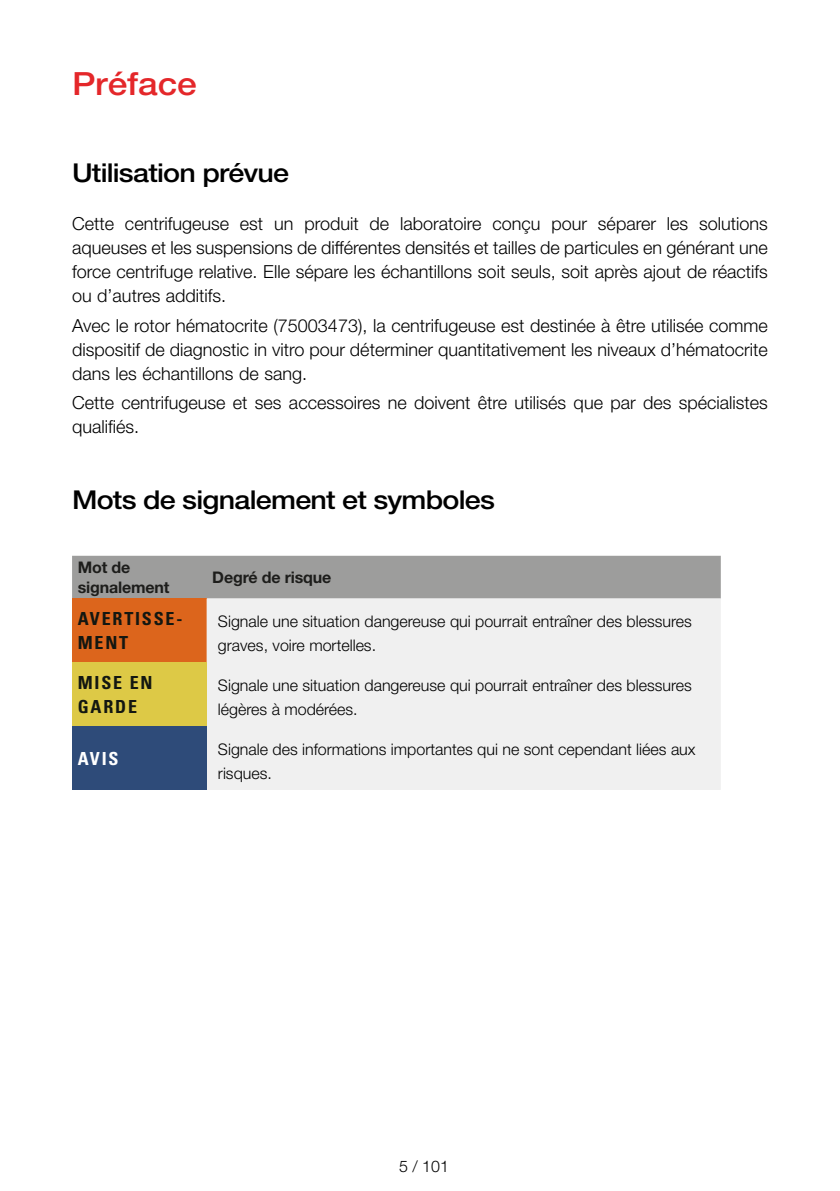
<style>
.page{position:relative;width:840px;height:1191px;background:#fff}
.page>*{position:absolute;margin:0;border:0;box-sizing:border-box;transform-origin:0 0}
.t1{font:500 32px "Helvetica Neue LT Std";letter-spacing:-.005em;color:#e4272a;scale:1.1 1}
.t2{font:500 26px "Helvetica Neue LT Std";letter-spacing:-.025em;color:#000;scale:1.1 1}
.t3{font:300 18px/24px "Helvetica Neue LT Std";color:#000;text-align:justify}
.t4{font:700 condensed 18px/24px "Univers LT Std";letter-spacing:.1em;color:#131711}
.t5{font:700 condensed 18px "Univers LT Std";color:#fff}
.t6{font:300 16px/24px "Helvetica Neue LT Std";color:#000}
.t7{font:700 16px/20px "Helvetica Neue LT Std";letter-spacing:-.01em;color:#1d1d1b}
</style>
<div class="page">
<div style="left:72px;top:556px;width:648px;height:42px;background:#9d9d9c"></div>
<div style="left:72px;top:598px;width:134px;height:64px;background:#dc651c"></div>
<div style="left:206px;top:598px;width:514px;height:192px;background:#f0f0f0"></div>
<div style="left:72px;top:662px;width:134px;height:64px;background:#ddc946"></div>
<div style="left:72px;top:726px;width:134px;height:64px;background:#2e4b79"></div>
<h1 class="t1" style="left:72px;top:64px;width:115px">Préface</h1>
<h2 class="t2" style="left:72px;top:157px;width:199px">Utilisation prévue</h2>
<p class="t3" style="left:72px;top:211px;width:697px">Cette centrifugeuse est un produit de laboratoire conçu pour séparer les solutions aqueuses et les suspensions de différentes densités et tailles de particules en générant une force centrifuge relative. Elle sépare les échantillons soit seuls, soit après ajout de réactifs ou d’autres additifs.</p>
<p class="t3" style="left:72px;top:313px;width:697px">Avec le rotor hématocrite (75003473), la centrifugeuse est destinée à être utilisée comme dispositif de diagnostic in vitro pour déterminer quantitativement les niveaux d’hématocrite dans les échantillons de sang.</p>
<p class="t3" style="left:72px;top:390px;width:696px">Cette centrifugeuse et ses accessoires ne doivent être utilisés que par des spécialistes qualifiés.</p>
<h2 class="t2" style="left:72px;top:484px;width:386px">Mots de signalement et symboles</h2>
<p class="t7" style="left:78px;top:557px;width:93px">Mot de signalement</p>
<p class="t7" style="left:212px;top:567px;width:120px">Degré de risque</p>
<p class="t4" style="left:78px;top:606px;width:106px">AVERTISSE-<br>MENT</p>
<p class="t6" style="left:218px;top:609px;width:475px">Signale une situation dangereuse qui pourrait entraîner des blessures graves, voire mortelles.</p>
<p class="t4" style="left:78px;top:670px;width:76px">MISE EN<br>GARDE</p>
<p class="t6" style="left:218px;top:673px;width:475px">Signale une situation dangereuse qui pourrait entraîner des blessures légères à modérées.</p>
<p class="t5" style="left:78px;top:747px;width:42px">AVIS</p>
<p class="t6" style="left:218px;top:736px;width:479px">Signale des informations importantes qui ne sont cependant liées aux risques.</p>
<p class="t6" style="left:399px;top:1153px;width:51px">5 / 101</p>
</div>
